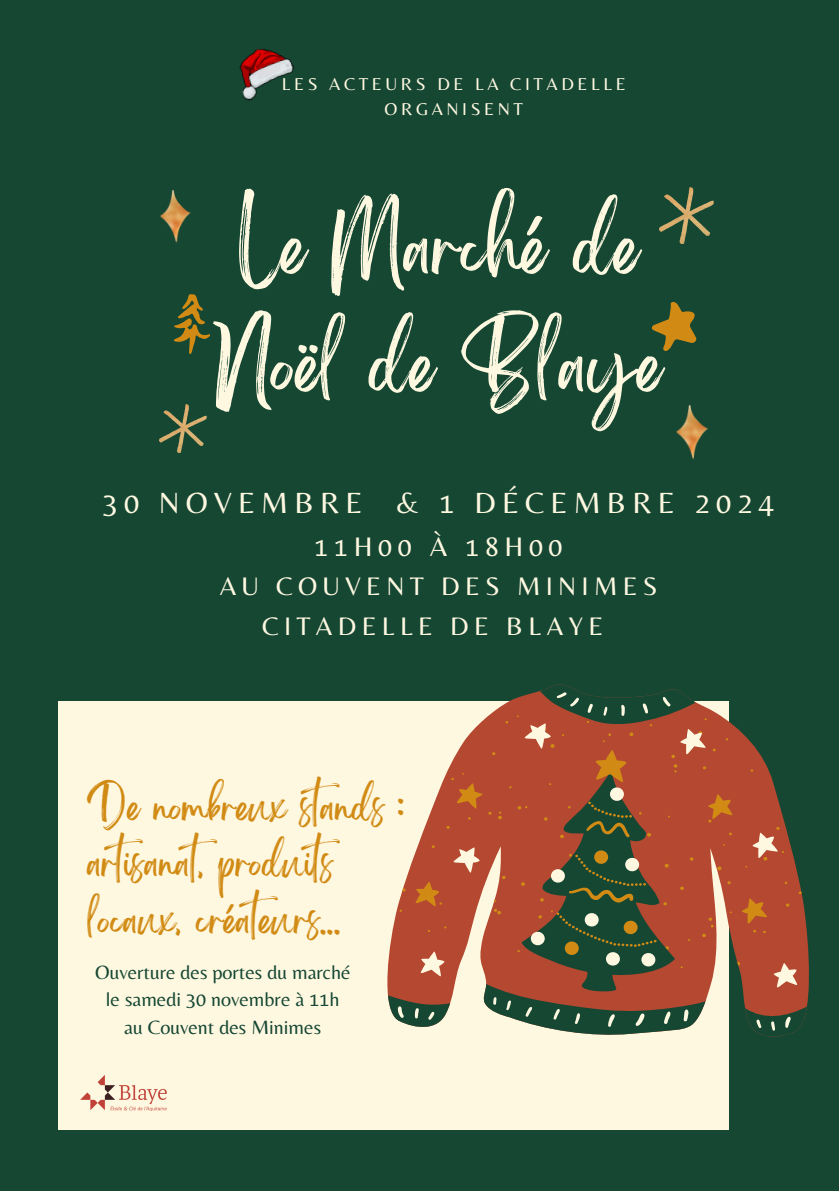
<style>
.page{position:relative;width:839px;height:1191px;background:#fff}
.page>*{position:absolute;margin:0;border:0;box-sizing:border-box;transform-origin:0 0}
.t1{font:65.6px/117.8px "Brightwall";color:#fff8e1;text-align:center}
.t2{font:33.2px/56.6px "Brightwall";color:#d18b14}
.t3{font:30.4px "Belleza";letter-spacing:.2em;color:#fff8e1}
.t4{font:27.8px "Belleza";letter-spacing:.2em;color:#fff8e1}
.t5{font:26.4px/39.2px "Belleza";letter-spacing:.2em;color:#fff8e1;text-align:center}
.t6{font:20px/27.4px "Belleza";color:#154733;text-align:center}
.t7{font:17.8px "Belleza";letter-spacing:.2em;color:#fff8e1}
</style>
<div class="page">
<div style="left:0;top:0;width:838px;height:1191px;background:#154733"></div>
<div style="left:58px;top:701px;width:670px;height:429px;background:#fff8e1"></div>
<img style="left:659px;top:188px;width:54px;height:55px">
<img style="left:676px;top:405px;width:32px;height:54px">
<img style="left:160px;top:190px;width:31px;height:53px">
<img style="left:160px;top:405px;width:46px;height:48px">
<svg style="left:174px;top:294px;width:36px;height:60px"></svg>
<svg style="left:651px;top:302px;width:46px;height:49px"></svg>
<img style="left:239px;top:48px;width:55px;height:53px">
<svg style="left:387px;top:684px;width:419px;height:357px"></svg>
<div style="left:551px;top:869px;width:14px;height:14px;background:#fff8e1;border-radius:7px"></div>
<div style="left:594px;top:850px;width:14px;height:14px;background:#d18b14;border-radius:7px"></div>
<div style="left:625px;top:858px;width:14px;height:13px;background:#fff8e1;border-radius:7px"></div>
<div style="left:610px;top:787px;width:14px;height:14px;background:#fff8e1;border-radius:7px"></div>
<div style="left:584px;top:913px;width:14px;height:14px;background:#fff8e1;border-radius:7px"></div>
<div style="left:623px;top:921px;width:14px;height:13px;background:#d18b14;border-radius:7px"></div>
<div style="left:530px;top:932px;width:15px;height:13px;background:#fff8e1;border-radius:7px"></div>
<svg style="left:564px;top:941px;width:14px;height:14px"></svg>
<div style="left:606px;top:952px;width:14px;height:14px;background:#fff8e1;border-radius:7px"></div>
<div style="left:641px;top:953px;width:14px;height:14px;background:#fff8e1;border-radius:7px"></div>
<img style="left:80px;top:1075px;width:87px;height:36px">
<p class="t7" style="left:282px;top:74px;width:345px">LES ACTEURS DE LA CITADELLE</p>
<p class="t7" style="left:384px;top:98px;width:140px">ORGANISENT</p>
<p class="t1" style="left:215px;top:204px;width:448px">Le Marché de<br>Noël de Blaye</p>
<p class="t3" style="left:103px;top:485px;width:672px">30 NOVEMBRE &amp; 1 DÉCEMBRE 2024</p>
<p class="t4" style="left:314px;top:530px;width:249px">11H00 À 18H00</p>
<p class="t5" style="left:220px;top:566px;width:439px">AU COUVENT DES MINIMES<br>CITADELLE DE BLAYE</p>
<p class="t2" style="left:87px;top:786px;width:320px">De nombreux stands : artisanat, produits locaux, créateurs…</p>
<p class="t6" style="left:95px;top:958px;width:256px">Ouverture des portes du marché le samedi 30 novembre à 11h au Couvent des Minimes</p>
</div>
